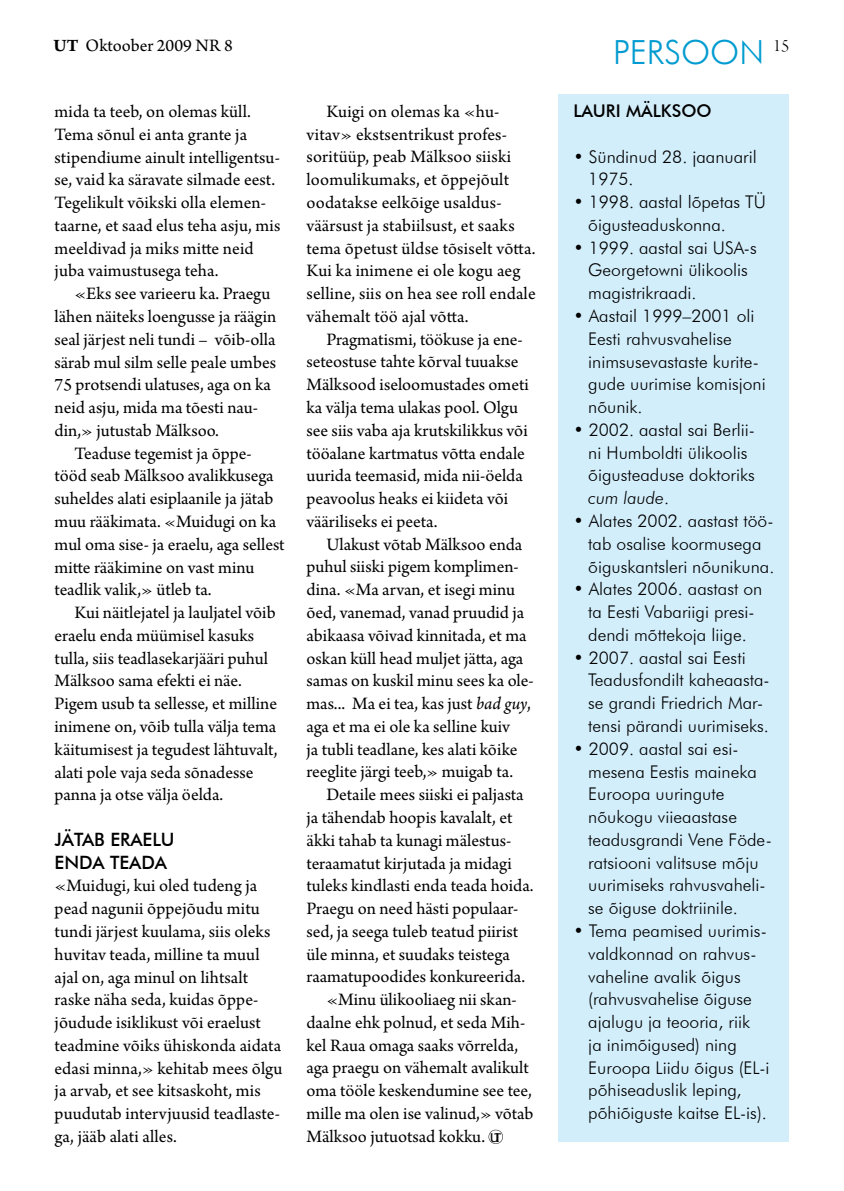
<style>
.page{position:relative;width:844px;height:1191px;background:#fff}
.page>*{position:absolute;margin:0;border:0;box-sizing:border-box;transform-origin:0 0}
.t1{font:300 33.25px "Futura BT";color:#009bd0}
.t2{font:18.38px/22.8px "Arno Pro";color:#000}
.t3{font:500 18.38px/22.8px "Futura BT";color:#000}
.t4{font:18.38px "Arno Pro Light Display";color:#000}
.t5{font:300 17.5px/22.8px "Futura BT";color:#000}
.t6{font:500 17.5px "Futura BT";color:#000}
.t7{font:13.12px "Friz Quadrata Std";color:#000}
.s1{font-weight:700}
.s2{font-style:italic}
</style>
<div class="page">
<svg style="left:488px;top:1129px;width:15px;height:15px"></svg>
<div style="left:558px;top:94px;width:231px;height:1048px;background:#d3eefb"></div>
<p class="t2" style="left:53px;top:35px;width:181px"><span class="s1">UT</span> Oktoober 2009 nr 8</p>
<p class="t4" style="left:772px;top:36px;width:18px">15</p>
<h1 class="t1" style="left:613px;top:32px;width:152px">persoon</h1>
<p class="t2" style="left:55px;top:101px;width:227px">mida ta teeb, on olemas küll.<br>Tema sõnul ei anta grante ja stipendiume ainult intelligentsu&shy;se, vaid ka säravate silmade eest.<br>Tegelikult võikski olla elemen&shy;taarne, et saad elus teha asju, mis meeldivad ja miks mitte neid juba vaimustusega teha.</p>
<p class="t2" style="left:55px;top:283px;width:223px;text-indent:20px">«Eks see varieeru ka. Praegu lähen näiteks loengusse ja räägin seal järjest neli tundi – võib-olla särab mul silm selle peale umbes<br>75 protsendi ulatuses, aga on ka neid asju, mida ma tõesti nau&shy;din,» jutustab Mälksoo.</p>
<p class="t2" style="left:55px;top:443px;width:231px;text-indent:20px">Teaduse tegemist ja õppe&shy;tööd seab Mälksoo avalikkusega suheldes alati esiplaanile ja jätab muu rääkimata. «Muidugi on ka mul oma sise- ja eraelu, aga sellest mitte rääkimine on vast minu teadlik valik,» ütleb ta.</p>
<p class="t2" style="left:55px;top:602px;width:224px;text-indent:20px">Kui näitlejatel ja lauljatel võib eraelu enda müümisel kasuks tulla, siis teadlasekarjääri puhul<br>Mälksoo sama efekti ei näe.<br>Pigem usub ta sellesse, et milline inimene on, võib tulla välja tema käitumisest ja tegudest lähtuvalt, alati pole vaja seda sõnadesse panna ja otse välja öelda.</p>
<p class="t3" style="left:55px;top:827px;width:121px">JÄTAB ERAELU<br>ENDA TEADA</p>
<p class="t2" style="left:55px;top:875px;width:229px">«Muidugi, kui oled tudeng ja pead nagunii õppejõudu mitu tundi järjest kuulama, siis oleks huvitav teada, milline ta muul ajal on, aga minul on lihtsalt raske näha seda, kuidas õppe&shy;jõudude isiklikust või eraelust teadmine võiks ühiskonda aidata edasi minna,» kehitab mees õlgu ja arvab, et see kitsaskoht, mis puudutab intervjuusid teadlaste&shy;ga, jääb alati alles.</p>
<p class="t2" style="left:306px;top:101px;width:231px;text-indent:20px">Kuigi on olemas ka «hu&shy;vitav» ekstsentrikust profes&shy;soritüüp, peab Mälksoo siiski loomulikumaks, et õppejõult oodatakse eelkõige usaldus&shy;väärsust ja stabiilsust, et saaks tema õpetust üldse tõsiselt võtta.<br>Kui ka inimene ei ole kogu aeg selline, siis on hea see roll endale vähemalt töö ajal võtta.</p>
<p class="t2" style="left:306px;top:329px;width:224px;text-indent:20px">Pragmatismi, töökuse ja ene&shy;seteostuse tahte kõrval tuuakse<br>Mälksood iseloomustades ometi ka välja tema ulakas pool. Olgu see siis vaba aja krutskilikkus või tööalane kartmatus võtta endale uurida teemasid, mida nii-öelda peavoolus heaks ei kiideta või vääriliseks ei peeta.</p>
<p class="t2" style="left:306px;top:534px;width:229px;text-indent:20px">Ulakust võtab Mälksoo enda puhul siiski pigem komplimen&shy;dina. «Ma arvan, et isegi minu õed, vanemad, vanad pruudid ja abikaasa võivad kinnitada, et ma oskan küll head muljet jätta, aga samas on kuskil minu sees ka ole&shy;mas... Ma ei tea, kas just <span class="s2">bad guy</span>, aga et ma ei ole ka selline kuiv<br>ja tubli teadlane, kes alati kõike reeglite järgi teeb,» muigab ta.</p>
<p class="t2" style="left:326px;top:784px;width:199px">Detaile mees siiski ei paljasta</p>
<p class="t2" style="left:306px;top:807px;width:207px">ja tähendab hoopis kavalalt, et</p>
<p class="t2" style="left:306px;top:830px;width:206px">äkki tahab ta kunagi mälestus-</p>
<p class="t2" style="left:306px;top:852px;width:207px">teraamatut kirjutada ja midagi</p>
<p class="t2" style="left:306px;top:875px;width:229px">tuleks kindlasti enda teada hoida.</p>
<p class="t2" style="left:306px;top:898px;width:213px">Praegu on need hästi populaar-</p>
<p class="t2" style="left:306px;top:921px;width:213px">sed, ja seega tuleb teatud piirist</p>
<p class="t2" style="left:306px;top:943px;width:205px">üle minna, et suudaks teistega</p>
<p class="t2" style="left:306px;top:966px;width:220px">raamatupoodides konkureerida.</p>
<p class="t2" style="left:326px;top:989px;width:192px">«Minu ülikooliaeg nii skan-</p>
<p class="t2" style="left:306px;top:1012px;width:220px">daalne ehk polnud, et seda Mih-</p>
<p class="t2" style="left:306px;top:1034px;width:213px">kel Raua omaga saaks võrrelda,</p>
<p class="t2" style="left:306px;top:1057px;width:224px">aga praegu on vähemalt avalikult</p>
<p class="t2" style="left:306px;top:1080px;width:227px">oma tööle keskendumine see tee,</p>
<p class="t2" style="left:306px;top:1103px;width:228px">mille ma olen ise valinud,» võtab</p>
<p class="t2" style="left:306px;top:1125px;width:180px">Mälksoo jutuotsad kokku.</p>
<p class="t7" style="left:490px;top:1130px;width:12px">UT</p>
<p class="t6" style="left:573px;top:100px;width:140px">LAURI MÄLKSOO</p>
<p class="t5" style="left:588px;top:145px;width:170px;text-indent:-15px">• Sündinud 28. jaanuaril<br>1975.</p>
<p class="t5" style="left:588px;top:190px;width:179px;text-indent:-15px">• 1998. aastal lõpetas TÜ õigusteaduskonna.</p>
<p class="t5" style="left:588px;top:236px;width:170px;text-indent:-15px">• 1999. aastal sai USA-s<br>Georgetowni ülikoolis magistrikraadi.</p>
<p class="t5" style="left:588px;top:304px;width:179px;text-indent:-15px">• Aastail 1999–2001 oli<br>Eesti rahvusvahelise inimsusevastaste kurite&shy;gude uurimise komisjoni nõunik.</p>
<p class="t5" style="left:588px;top:418px;width:168px;text-indent:-15px">• 2002. aastal sai Berlii&shy;ni Humboldti ülikoolis õigusteaduse doktoriks <span class="s2">cum laude</span>.</p>
<p class="t5" style="left:588px;top:509px;width:188px;text-indent:-15px">• Alates 2002. aastast töö&shy;tab osalise koormusega õiguskantsleri nõunikuna.</p>
<p class="t5" style="left:573px;top:577px;width:190px;text-align:center">• Alates 2006. aastast on ta Eesti Vabariigi presi&shy;dendi mõttekoja liige.</p>
<p class="t5" style="left:588px;top:646px;width:183px;text-indent:-15px">• 2007. aastal sai Eesti<br>Teadusfondilt kaheaasta&shy;se grandi Friedrich Mar&shy;tensi pärandi uurimiseks.</p>
<p class="t5" style="left:588px;top:737px;width:185px;text-indent:-15px">• 2009. aastal sai esi&shy;mesena Eestis maineka<br>Euroopa uuringute nõukogu viieaastase teadusgrandi Vene Föde&shy;ratsiooni valitsuse mõju uurimiseks rahvusvaheli&shy;se õiguse doktriinile.</p>
<p class="t5" style="left:588px;top:919px;width:183px;text-indent:-15px">• Tema peamised uurimis&shy;valdkonnad on rahvus&shy;vaheline avalik õigus (rahvusvahelise õiguse ajalugu ja teooria, riik<br>ja inimõigused) ning<br>Euroopa Liidu õigus (EL-i põhiseaduslik leping, põhiõiguste kaitse EL-is).</p>
</div>
